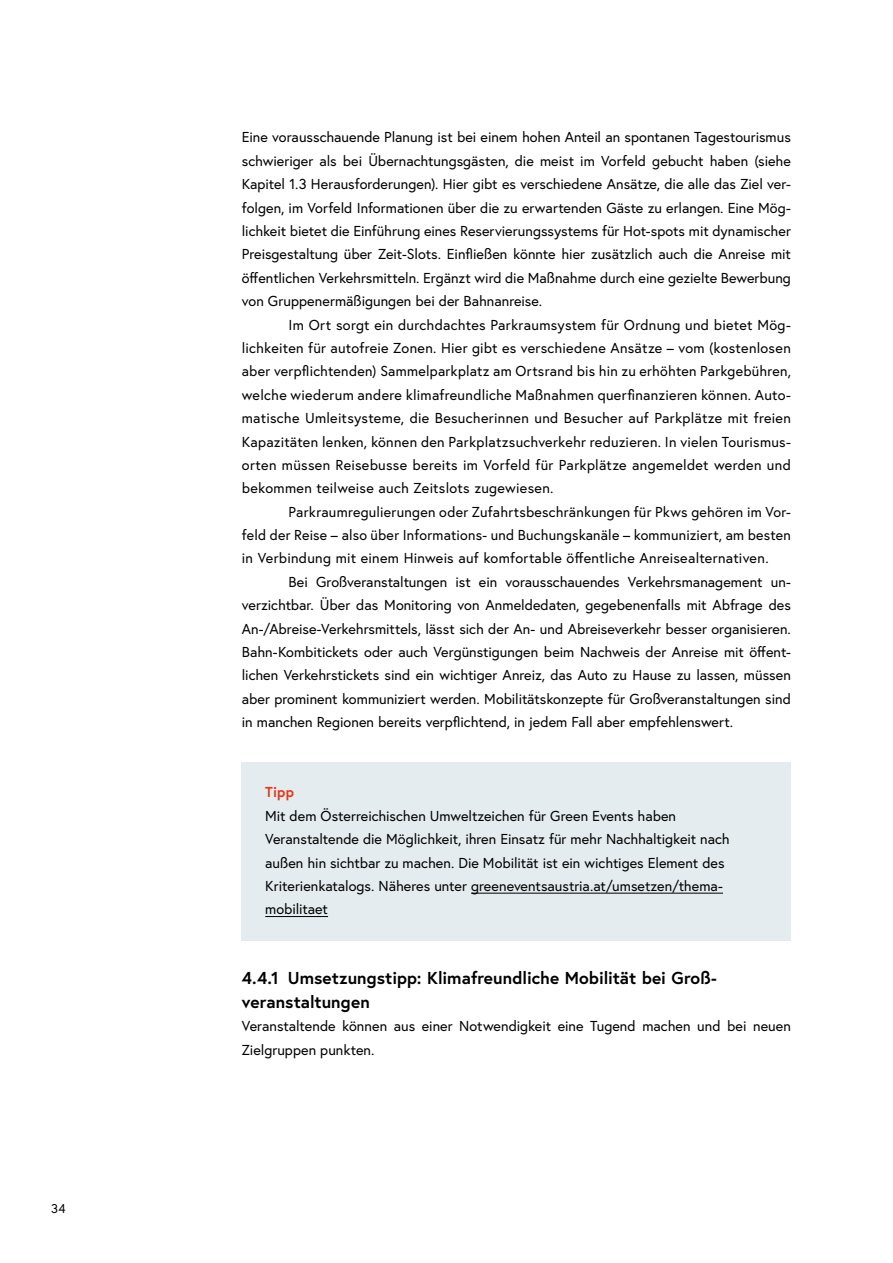
<style>
.page{position:relative;width:893px;height:1263px;background:#fff}
.page>*{position:absolute;margin:0;border:0;box-sizing:border-box;transform-origin:0 0}
.t1{font:700 17.25px/23.4px "Europa Austria";color:#000}
.p_Erstzeileneinzug{font:14.4px/23.4px "Europa Austria";letter-spacing:.01em;color:#000;text-align:justify}
.p_Erstzeileneinzug_Abstand_danach{font:14.4px/23.4px "Europa Austria";color:#000;text-align:justify}
.Infobox_p_Infobox_letzter_Absatz{font:14.4px/23.4px "Europa Austria";color:#000}
.p_Abstand_danach{font:14.4px/23.4px "Europa Austria";letter-spacing:.005em;color:#000}
.Infobox_p_Infobox_Titel{font:700 14.4px "Europa Austria";color:#e53517}
.t2{font:12.75px "Europa Austria";color:#000}
</style>
<div class="page">
<div style="left:242px;top:763px;width:549px;height:61px;background:#e5ecef"></div>
<div style="left:242px;top:786px;width:549px;height:155px;background:#e5ecef"></div>
<hr style="left:471px;top:893px;width:252px;height:1px;background:#000">
<hr style="left:265px;top:916px;width:63px;height:1px;background:#000">
<p class="t2" style="left:51px;top:1200px;width:16px">34</p>
<p class="p_Erstzeileneinzug" style="left:242px;top:125px;width:551px">Eine vorausschauende Planung ist bei einem hohen Anteil an spontanen Tagestourismus schwieriger als bei Übernachtungsgästen, die meist im Vorfeld gebucht haben (siehe Kapitel 1.3 Herausforderungen). Hier gibt es verschiedene Ansätze, die alle das Ziel ver&shy;folgen, im Vorfeld Informationen über die zu erwartenden Gäste zu erlangen. Eine Mög&shy;lichkeit bietet die Einführung eines Reservierungssystems für Hot-spots mit dynamischer Preisgestaltung über Zeit-Slots. Einfließen könnte hier zusätzlich auch die Anreise mit öffentlichen Verkehrsmitteln. Ergänzt wird die Maßnahme durch eine gezielte Bewerbung von Gruppenermäßigungen bei der Bahnanreise.</p>
<p class="p_Erstzeileneinzug" style="left:242px;top:313px;width:551px;text-indent:47px">Im Ort sorgt ein durchdachtes Parkraumsystem für Ordnung und bietet Mög&shy;lichkeiten für autofreie Zonen. Hier gibt es verschiedene Ansätze – vom (kostenlosen aber verpflichtenden) Sammelparkplatz am Ortsrand bis hin zu erhöhten Parkgebühren, welche wiederum andere klimafreundliche Maßnahmen querfinanzieren können. Auto&shy;matische Umleitsysteme, die Besucherinnen und Besucher auf Parkplätze mit freien Kapazitäten lenken, können den Parkplatzsuchverkehr reduzieren. In vielen Tourismus&shy;orten müssen Reisebusse bereits im Vorfeld für Parkplätze angemeldet werden und bekommen teilweise auch Zeitslots zugewiesen.</p>
<p class="p_Erstzeileneinzug" style="left:242px;top:500px;width:551px;text-indent:47px">Parkraumregulierungen oder Zufahrtsbeschränkungen für Pkws gehören im Vor&shy;feld der Reise – also über Informations- und Buchungskanäle – kommuniziert, am besten in Verbindung mit einem Hinweis auf komfortable öffentliche Anreisealternativen.</p>
<p class="p_Erstzeileneinzug_Abstand_danach" style="left:242px;top:570px;width:551px;text-indent:47px">Bei Großveranstaltungen ist ein vorausschauendes Verkehrsmanagement un&shy;verzichtbar. Über das Monitoring von Anmeldedaten, gegebenenfalls mit Abfrage des An-/Abreise-Verkehrsmittels, lässt sich der An- und Abreiseverkehr besser organisieren.<br>Bahn-Kombitickets oder auch Vergünstigungen beim Nachweis der Anreise mit öffent&shy;lichen Verkehrstickets sind ein wichtiger Anreiz, das Auto zu Hause zu lassen, müssen aber prominent kommuniziert werden. Mobilitätskonzepte für Großveranstaltungen sind in manchen Regionen bereits verpflichtend, in jedem Fall aber empfehlenswert.</p>
<p class="Infobox_p_Infobox_Titel" style="left:265px;top:782px;width:30px">Tipp</p>
<p class="Infobox_p_Infobox_letzter_Absatz" style="left:265px;top:804px;width:466px">Mit dem Österreichischen Umweltzeichen für Green Events haben Veranstaltende die Möglichkeit, ihren Einsatz für mehr Nachhaltigkeit nach außen hin sichtbar zu machen. Die Mobilität ist ein wichtiges Element des Kriterienkatalogs. Näheres unter greeneventsaustria.at/umsetzen/thema&shy;mobilitaet</p>
<h3 class="t1" style="left:242px;top:966px;width:476px">4.4.1 Umsetzungstipp: Klimafreundliche Mobilität bei Groß&shy;veranstaltungen</h3>
<p class="p_Abstand_danach" style="left:242px;top:1014px;width:551px">Veranstaltende können aus einer Notwendigkeit eine Tugend machen und bei neuen<br>Zielgruppen punkten.</p>
</div>
